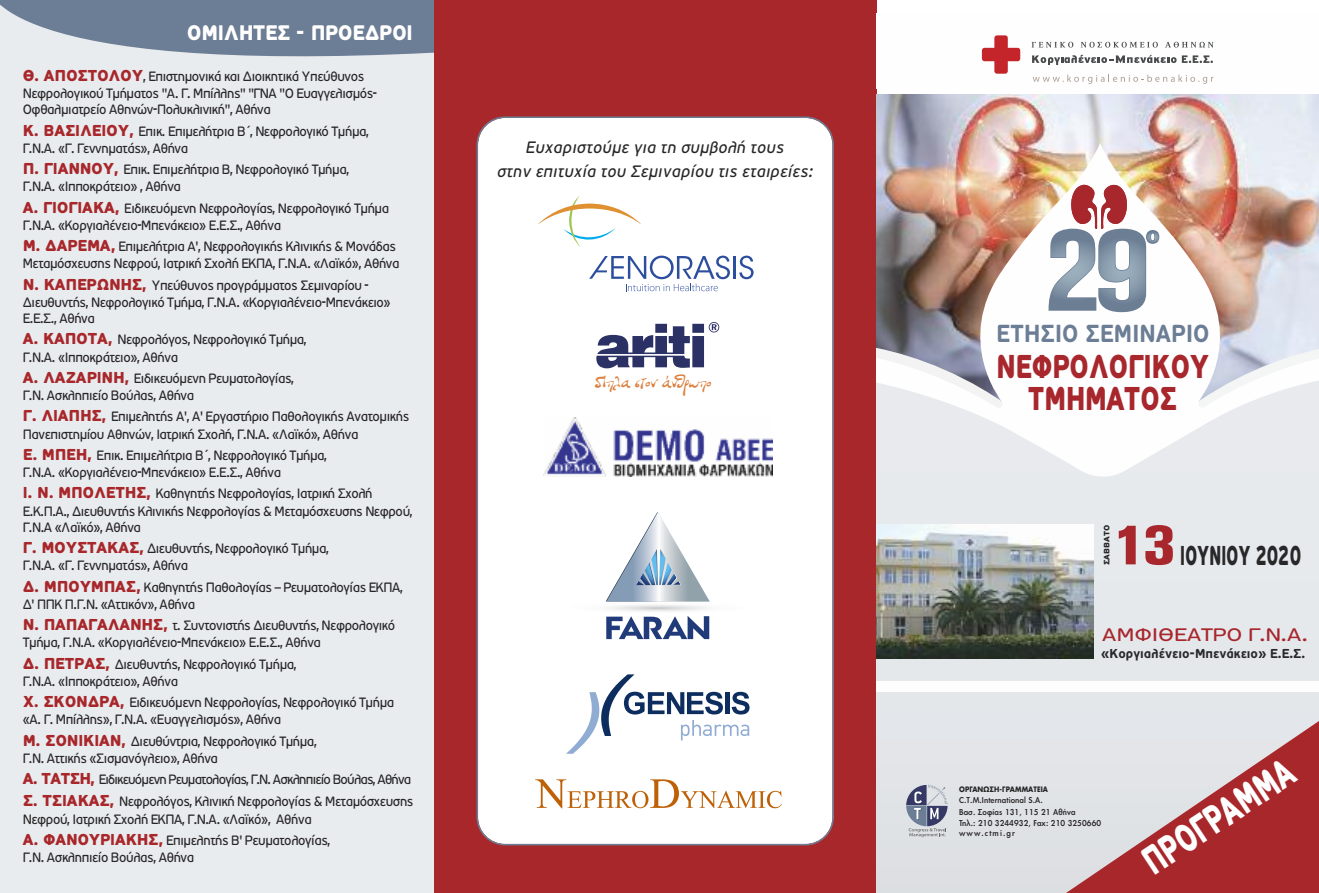
<style>
.page{position:relative;width:1319px;height:893px;background:#fff}
.page>*{position:absolute;margin:0;border:0;box-sizing:border-box;transform-origin:0 0}
.t1{font:900 39.45px "PF Traffic";color:#fefefe;scale:.7 1}
.t2{font:900 32.85px/31.8px "PF Traffic";color:#a7272d;text-align:center;scale:.81 1}
.t3{font:900 27.15px "PF Traffic";color:#282829;scale:.61 1}
.t4{font:700 24.6px "PF Traffic";letter-spacing:.02em;color:#6c7e95;scale:.92 1}
.t5{font:900 21px "PF Traffic";color:#fff;scale:.95 1}
.t6{font:18px "PF Traffic";color:#a7272d;scale:1.23 1}
.t7{font:italic 16.5px/24px "PF Traffic";color:#272526;text-align:center;scale:.95 1}
.t8{font:14.7px "PF Liberissima";color:#db803e}
.t9{font:13.5px/17.2px "PF Traffic";letter-spacing:-.03em;color:#272526;scale:.95 1}
.t10{font:13.5px/22.4px "PF Traffic";letter-spacing:-.06em;color:#272526;scale:.95 1}
.t11{font:700 12.9px "PF Traffic";color:#282829}
.t12{font:500 7.95px/11.6px "PF Futura Neu";letter-spacing:.015em;color:#272526;scale:.9 1}
.t13{font:500 7.95px "PF Futura Neu";letter-spacing:.15em;color:#272526;scale:.9 1}
.t14{font:900 7.8px "PF Traffic";letter-spacing:.015em;color:#282829;scale:1.08 1}
.t15{font:700 7.35px "PF Futura Neu";letter-spacing:.015em;color:#272526;scale:.9 1}
.s1{font-weight:900;font-size:15.75px;color:#a8272b}
.s2{font-family:"PF Akzidenz Cond";font-size:54.75px;color:#a7272d}
</style>
<div class="page">
<div style="left:434px;top:0;width:442px;height:893px;background:#a8272b"></div>
<div style="left:476px;top:116px;width:357px;height:729px;background:#fff"></div>
<div style="left:0;top:0;width:434px;height:893px;background:#e9ecef"></div>
<img style="left:876px;top:94px;width:442px;height:49px">
<img style="left:876px;top:143px;width:442px;height:199px">
<svg style="left:876px;top:408px;width:442px;height:485px;background:#e6e8eb"></svg>
<svg style="left:876px;top:342px;width:126px;height:66px"></svg>
<svg style="left:1199px;top:342px;width:119px;height:66px"></svg>
<div style="left:876px;top:681px;width:442px;height:11px;background:#fefefe"></div>
<svg style="left:906px;top:784px;width:41px;height:53px;background:#a0a4b5"></svg>
<svg style="left:1033px;top:75px;width:180px;height:9px"></svg>
<svg style="left:1031px;top:42px;width:42px;height:6px"></svg>
<svg style="left:1080px;top:42px;width:77px;height:6px"></svg>
<svg style="left:1165px;top:42px;width:48px;height:6px"></svg>
<div style="left:994px;top:35px;width:13px;height:39px;background:#c4252b;border-radius:3px"></div>
<div style="left:981px;top:48px;width:39px;height:13px;background:#c4252b;border-radius:3px"></div>
<svg style="left:1032px;top:55px;width:180px;height:10px"></svg>
<img style="left:876px;top:524px;width:217px;height:134px">
<svg style="left:1053px;top:712px;width:265px;height:181px;background:#c78e92"></svg>
<svg style="left:1047px;top:184px;width:112px;height:129px"></svg>
<svg style="left:0;top:0;width:434px;height:57px"></svg>
<img style="left:543px;top:417px;width:229px;height:59px">
<svg style="left:566px;top:674px;width:183px;height:80px;background:#d9dee7"></svg>
<div style="left:531px;top:188px;width:229px;height:111px;background:#fff"></div>
<hr style="left:733px;top:256px;width:2px;height:23px;background:#2d4e9e">
<svg style="left:739px;top:256px;width:14px;height:23px"></svg>
<svg style="left:589px;top:256px;width:140px;height:35px"></svg>
<svg style="left:538px;top:196px;width:103px;height:51px"></svg>
<div style="left:571px;top:504px;width:173px;height:143px;background:#fff"></div>
<svg style="left:571px;top:602px;width:173px;height:11px"></svg>
<svg style="left:606px;top:512px;width:103px;height:90px"></svg>
<svg style="left:606px;top:616px;width:103px;height:23px"></svg>
<svg style="left:596px;top:322px;width:123px;height:46px;background:#9598b2"></svg>
<img style="left:535px;top:779px;width:246px;height:29px">
<h3 class="t5" style="left:187px;top:19px;width:239px">ΟΜΙΛΗΤΕΣ - ΠΡΟΕΔΡΟΙ</h3>
<p class="t9" style="left:23px;top:68px;width:374px;line-height:16.6px"><span class="s1">Θ. ΑΠΟΣΤΟΛΟΥ</span>, Επιστημονικά και Διοικητικά Υπεύθυνος<br>Νεφρολογικού Τμήματος "Α. Γ. Μπίλλης" "ΓΝΑ "Ο Ευαγγελισμός-<br>Οφθαλμιατρείο Αθηνών-Πολυκλινική", Αθήνα</p>
<p class="t9" style="left:23px;top:122px;width:366px"><span class="s1">Κ. ΒΑΣΙΛΕΙΟΥ,</span> Επικ. Επιμελήτρια Β΄, Νεφρολογικό Τμήμα,<br>Γ.Ν.Α. «Γ. Γεννηματάς», Αθήνα</p>
<p class="t9" style="left:23px;top:161px;width:345px"><span class="s1">Π. ΓΙΑΝΝΟΥ,</span> Επικ. Επιμελήτρια Β, Νεφρολογικό Τμήμα,<br>Γ.Ν.Α. «Ιπποκράτειο» , Αθήνα</p>
<p class="t9" style="left:23px;top:199px;width:387px"><span class="s1">Α. ΓΙΟΓΙΑΚΑ,</span> Ειδικευόμενη Νεφρολογίας, Νεφρολογικό Τμήμα<br>Γ.Ν.Α. «Κοργιαλένειο-Μπενάκειο» Ε.Ε.Σ., Αθήνα</p>
<p class="t9" style="left:23px;top:238px;width:398px"><span class="s1">Μ. ΔΑΡΕΜΑ,</span> Επιμελήτρια Α', Νεφρολογικής Κλινικής &amp; Μονάδας<br>Μεταμόσχευσης Νεφρού, Ιατρική Σχολή ΕΚΠΑ, Γ.Ν.Α. «Λαϊκό», Αθήνα</p>
<p class="t9" style="left:23px;top:277px;width:389px;line-height:16.6px"><span class="s1">Ν. ΚΑΠΕΡΩΝΗΣ,</span> Υπεύθυνος προγράμματος Σεμιναρίου -<br>Διευθυντής, Νεφρολογικό Τμήμα, Γ.Ν.Α. «Κοργιαλένειο-Μπενάκειο»<br>Ε.Ε.Σ., Αθήνα</p>
<p class="t9" style="left:23px;top:331px;width:300px"><span class="s1">Α. ΚΑΠΟΤΑ,</span> Νεφρολόγος, Νεφρολογικό Τμήμα,<br>Γ.Ν.Α. «Ιπποκράτειο», Αθήνα</p>
<p class="t9" style="left:23px;top:369px;width:287px"><span class="s1">Α. ΛΑΖΑΡΙΝΗ,</span> Ειδικευόμενη Ρευματολογίας,<br>Γ.Ν. Ασκληπιείο Βούλας, Αθήνα</p>
<p class="t9" style="left:23px;top:408px;width:408px"><span class="s1">Γ. ΛΙΑΠΗΣ,</span> Επιμελητής Α', Α' Εργαστήριο Παθολογικής Ανατομικής<br>Πανεπιστημίου Αθηνών, Ιατρική Σχολή, Γ.Ν.Α. «Λαϊκό», Αθήνα</p>
<p class="t9" style="left:23px;top:446px;width:322px"><span class="s1">Ε. ΜΠΕΗ,</span> Επικ. Επιμελήτρια Β΄, Νεφρολογικό Τμήμα,<br>Γ.Ν.Α. «Κοργιαλένειο-Μπενάκειο» Ε.Ε.Σ., Αθήνα</p>
<p class="t9" style="left:23px;top:485px;width:412px;line-height:16.6px"><span class="s1">Ι. Ν. ΜΠΟΛΕΤΗΣ,</span> Καθηγητής Νεφρολογίας, Ιατρική Σχολή<br>Ε.Κ.Π.Α., Διευθυντής Κλινικής Νεφρολογίας &amp; Μεταμόσχευσης Νεφρού,<br>Γ.Ν.Α «Λαϊκό», Αθήνα</p>
<p class="t9" style="left:23px;top:540px;width:323px"><span class="s1">Γ. ΜΟΥΣΤΑΚΑΣ,</span> Διευθυντής, Νεφρολογικό Τμήμα,<br>Γ.Ν.Α. «Γ. Γεννηματάς», Αθήνα</p>
<p class="t9" style="left:23px;top:578px;width:401px"><span class="s1">Δ. ΜΠΟΥΜΠΑΣ,</span> Καθηγητής Παθολογίας – Ρευματολογίας ΕΚΠΑ,<br>Δ' ΠΠΚ Π.Γ.Ν. «Αττικόν», Αθήνα</p>
<p class="t9" style="left:23px;top:617px;width:393px"><span class="s1">Ν. ΠΑΠΑΓΑΛΑΝΗΣ,</span> τ. Συντονιστής Διευθυντής, Νεφρολογικό<br>Τμήμα, Γ.Ν.Α. «Κοργιαλένειο-Μπενάκειο» Ε.Ε.Σ., Αθήνα</p>
<p class="t9" style="left:23px;top:655px;width:290px"><span class="s1">Δ. ΠΕΤΡΑΣ,</span> Διευθυντής, Νεφρολογικό Τμήμα,<br>Γ.Ν.Α. «Ιπποκράτειο», Αθήνα</p>
<p class="t9" style="left:23px;top:694px;width:392px"><span class="s1">Χ. ΣΚΟΝΔΡΑ,</span> Ειδικευόμενη Νεφρολογίας, Νεφρολογικό Τμήμα «Α. Γ. Μπίλλης», Γ.Ν.Α. «Ευαγγελισμός», Αθήνα</p>
<p class="t9" style="left:23px;top:732px;width:311px"><span class="s1">Μ. ΣΟΝΙΚΙΑΝ,</span> Διευθύντρια, Νεφρολογικό Τμήμα,<br>Γ.Ν. Αττικής «Σισμανόγλειο», Αθήνα</p>
<p class="t10" style="left:23px;top:768px;width:413px"><span class="s1">Α. ΤΑΤΣΗ,</span> Ειδικευόμενη Ρευματολογίας, Γ.Ν. Ασκληπιείο Βούλας, Αθήνα<br><span class="s1">Σ. ΤΣΙΑΚΑΣ,</span> Νεφρολόγος, Κλινική Νεφρολογίας &amp; Μεταμόσχευσης</p>
<p class="t9" style="left:23px;top:808px;width:325px;line-height:21.3px">Νεφρού, Ιατρική Σχολή ΕΚΠΑ, Γ.Ν.Α. «Λαϊκό», Αθήνα<br><span class="s1">Α. ΦΑΝΟΥΡΙΑΚΗΣ,</span> Επιμελητής Β' Ρευματολογίας,</p>
<p class="t9" style="left:23px;top:849px;width:182px">Γ.Ν. Ασκληπιείο Βούλας, Αθήνα</p>
<p class="t7" style="left:497px;top:135px;width:334px">Ευχαριστούμε για τη συμβολή τους<br>στην επιτυχία του Σεμιναρίου τις εταιρείες:</p>
<p class="t8" style="left:594px;top:373px;width:119px">δίπλα στον άνθρωπο</p>
<h3 class="t4" style="left:996px;top:318px;width:232px">EΤΗΣΙΟ ΣΕΜΙΝΑΡΙΟ</h3>
<h2 class="t2" style="left:995px;top:350px;width:264px">ΝEΦΡΟΛΟΓΙΚΟΥ<br>ΤΜΗΜΑΤΟΣ</h2>
<p class="t14" style="left:1101px;top:565px;width:39px;rotate:-90deg">ΣΑΒΒΑΤΟ</p>
<h3 class="t3" style="left:1112px;top:538px;width:310px"><span class="s2">13</span>IOYNIOY 2020</h3>
<h3 class="t6" style="left:1102px;top:624px;width:168px">ΑΜΦΙΘΕΑΤΡΟ Γ.Ν.Α.</h3>
<p class="t11" style="left:1101px;top:646px;width:205px">«Κοργιαλένειο-Μπενάκειο» Ε.Ε.Σ.</p>
<p class="t15" style="left:958px;top:784px;width:100px">ΟΡΓΑΝΩΣΗ-ΓΡΑΜΜΑΤΕΙΑ</p>
<p class="t12" style="left:958px;top:794px;width:159px">C.T.M.International S.A.<br>Βασ. Σοφίας 131, 115 21 Αθήνα<br>Τηλ.: 210 3244932, Fax: 210 3250660</p>
<p class="t13" style="left:958px;top:828px;width:63px">www.ctmi.gr</p>
<h1 class="t1" style="left:1132px;top:843px;width:249px;rotate:-33deg">ΠΡΟΓΡΑΜΜΑ</h1>
</div>
